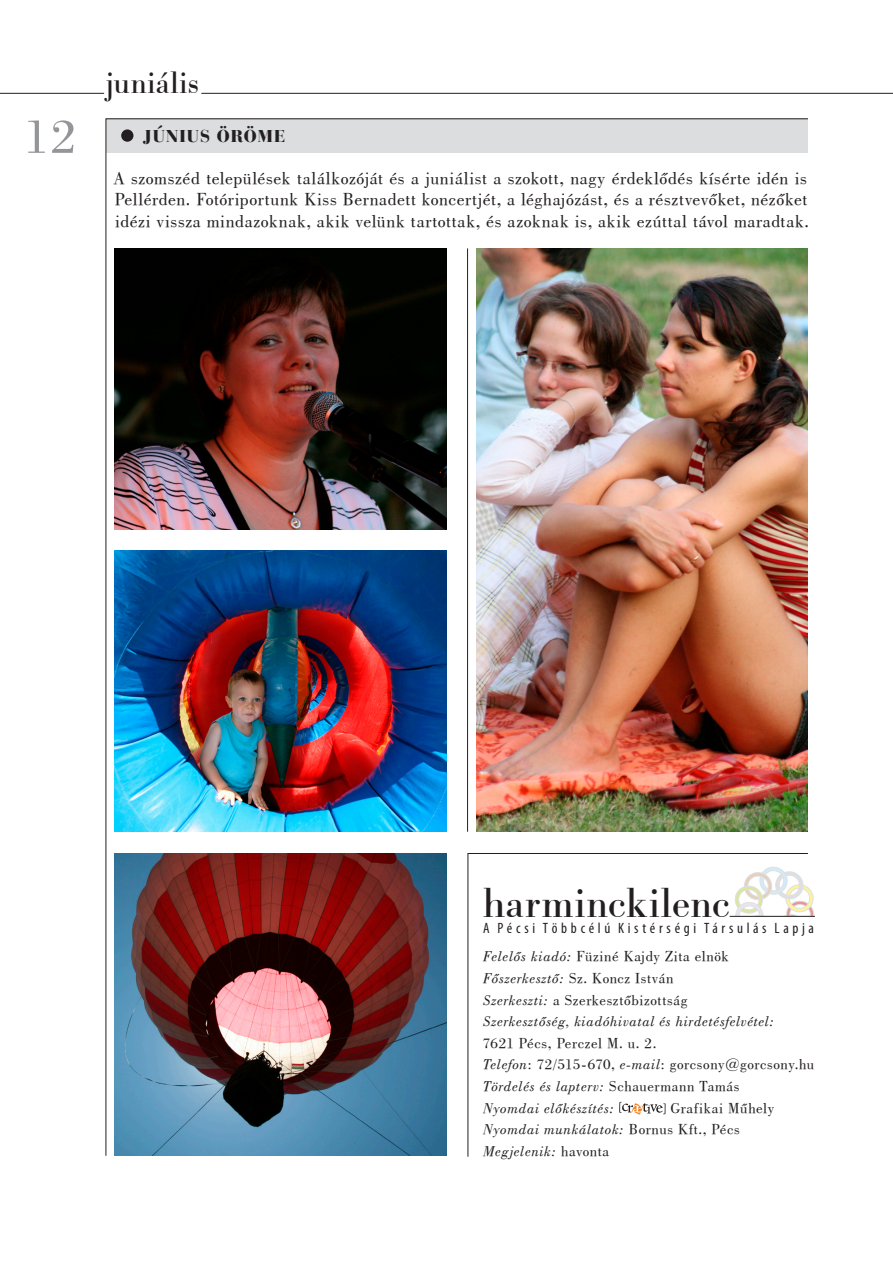
<style>
.page{position:relative;width:893px;height:1263px;background:#fff}
.page>*{position:absolute;margin:0;border:0;box-sizing:border-box;transform-origin:0 0}
.t1{font:51px "Bodoni Bk PFL";color:#939598}
.t2{font:40.65px "B Bodoni PFL";letter-spacing:.05em;color:#231f20}
.t3{font:30px "B Bodoni PFL";letter-spacing:.055em;color:#231f20}
.t4{font:18px/21.6px "Bodoni Bk PFL";letter-spacing:.04em;color:#231f20;text-align:justify}
.t5{font:18px "Bauer Bodoni Blk PFL";letter-spacing:.05em;color:#231f20}
.t6{font:15px/21.6px "Bodoni Bk PFL";letter-spacing:.035em;color:#231f20}
.t7{font:italic 15px/21.6px "Bodoni Bk PFL";letter-spacing:.045em;color:#231f20}
.t8{font:condensed 15px "Myriad Pro";letter-spacing:.245em;color:#231f20}
.s1{font-style:normal}
.s2{font-style:italic}
</style>
<div class="page">
<hr style="left:0;top:93px;width:893px;height:1px;background:#231f20">
<svg style="left:94px;top:92px;width:116px;height:2px"></svg>
<svg style="left:808px;top:887px;width:6px;height:29px"></svg>
<hr style="left:730px;top:916px;width:85px;height:1px;background:#231f20">
<img style="left:106px;top:118px;width:702px;height:1038px">
<svg style="left:468px;top:853px;width:340px;height:304px"></svg>
<h3 class="t3" style="left:106px;top:66px;width:94px">juniális</h3>
<p class="t5" style="left:144px;top:124px;width:142px">JÚNIUS ÖRÖME</p>
<h1 class="t1" style="left:24px;top:105px;width:54px">12</h1>
<p class="t5" style="left:144px;top:124px;width:157px">KEDVES OLVASÓ!</p>
<p class="t4" style="left:114px;top:167px;width:697px">A szomszéd települések találkozóját és a juniálist a szokott, nagy érdeklődés kísérte idén is Pellérden. Fotóriportunk Kiss Bernadett koncertjét, a léghajózást, és a résztvevőket, nézőket idézi vissza mindazoknak, akik velünk tartottak, és azoknak is, akik ezúttal távol maradtak.</p>
<h2 class="t2" style="left:483px;top:879px;width:248px">harminckilenc</h2>
<p class="t8" style="left:483px;top:919px;width:332px">A Pécsi Többcélú Kistérségi Társulás Lapja</p>
<p class="t7" style="left:483px;top:945px;width:292px">Felelős kiadó: <span class="s1">Füziné Kajdy Zita elnök </span>Főszerkesztő: <span class="s1">Sz. Koncz István<br></span>Szerkeszti: <span class="s1">a Szerkesztőbizottság </span>Szerkesztőség, kiadóhivatal és hirdetésfelvétel:</p>
<p class="t6" style="left:483px;top:1032px;width:333px">7621 Pécs, Perczel M. u. 2.<br><span class="s2">Telefon</span>: 72/515-670, <span class="s2">e-mail</span>: gorcsony@gorcsony.hu <span class="s2">Tördelés és lapterv:</span> Schauermann Tamás<br><span class="s2">Nyomdai előkészítés:</span></p>
<p class="t6" style="left:483px;top:1096px;width:292px;text-indent:187px">Grafikai Műhely<br><span class="s2">Nyomdai munkálatok:</span> Bornus Kft., Pécs<br><span class="s2">Megjelenik:</span> havonta</p>
</div>
